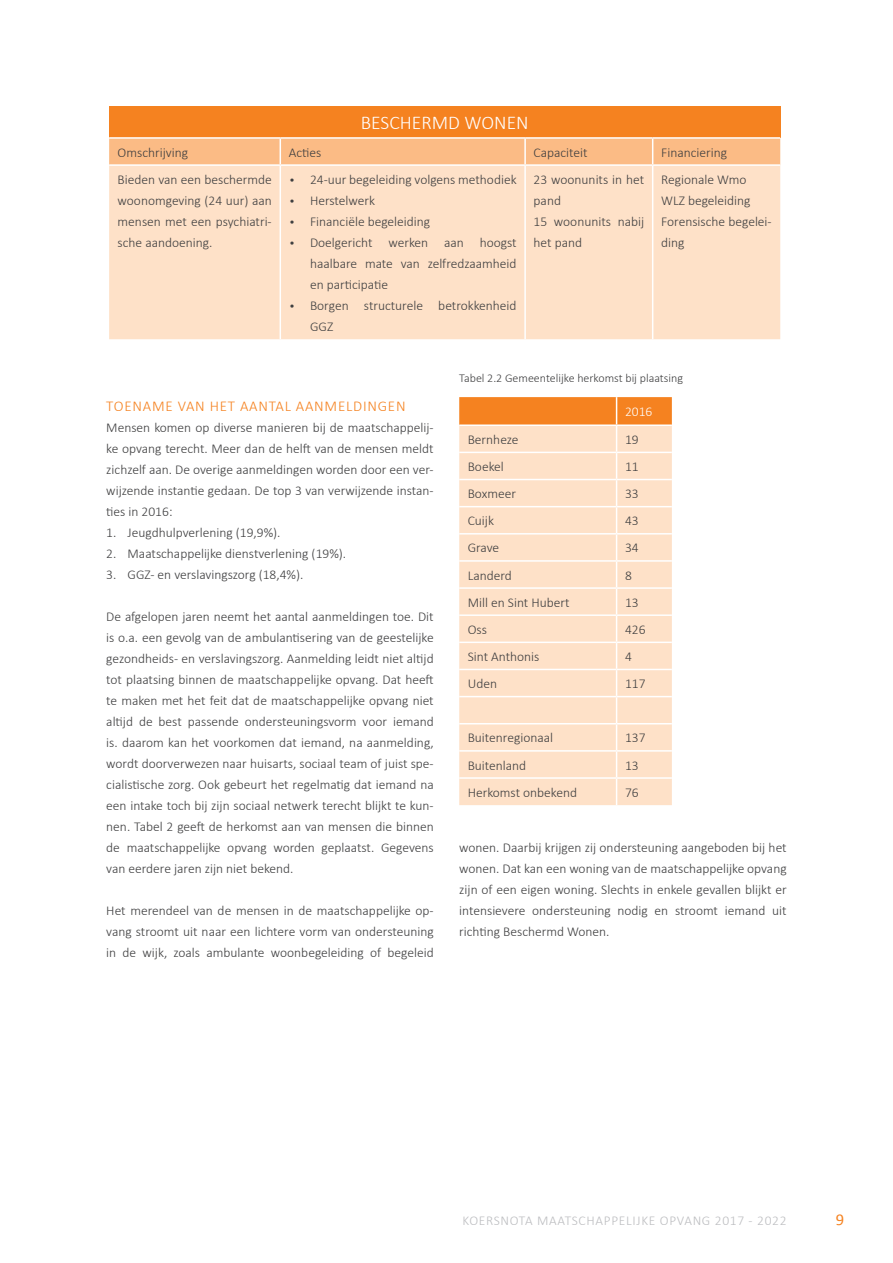
<style>
.page{position:relative;width:893px;height:1263px;background:#fff}
.page>*{position:absolute;margin:0;border:0;box-sizing:border-box;transform-origin:0 0}
.t1{font:300 19.5px "Calibri";color:#fff}
.t2{font:16.5px "Calibri";color:#f58220}
.t3{font:300 15px "Calibri";letter-spacing:.05em;color:#f58220}
.t4{font:300 13.5px/21px "Calibri";color:#3e3e3f;text-align:justify}
.t5{font:300 13.5px "Calibri";letter-spacing:.05em;color:#bcbdc0}
.t6{font:300 13.5px "Calibri";color:#fff}
.t7{font:300 12px "Calibri";color:#3e3e3f}
.s1{font-family:"The Mix Office";font-weight:400}
</style>
<div class="page">
<div style="left:109px;top:106px;width:671px;height:32px;background:#f58220"></div>
<div style="left:109px;top:166px;width:671px;height:173px;background:#fee1c8"></div>
<hr style="left:109px;top:137px;width:171px;height:2px;background:#fff">
<hr style="left:280px;top:137px;width:245px;height:2px;background:#fff">
<hr style="left:525px;top:137px;width:128px;height:2px;background:#fff">
<hr style="left:653px;top:137px;width:127px;height:2px;background:#fff">
<div style="left:109px;top:138px;width:671px;height:26px;background:#fbbb85"></div>
<hr style="left:280px;top:166px;width:1px;height:173px;background:#fff">
<hr style="left:524px;top:166px;width:2px;height:173px;background:#fff">
<hr style="left:652px;top:166px;width:1px;height:173px;background:#fff">
<svg style="left:459px;top:397px;width:213px;height:408px"></svg>
<h1 class="t1" style="left:361px;top:111px;width:169px">BESCHERMD WONEN</h1>
<p class="t4" style="left:118px;top:141px;width:72px">Omschrijving</p>
<p class="t4" style="left:289px;top:141px;width:34px">Acties</p>
<p class="t4" style="left:534px;top:141px;width:56px">Capaciteit</p>
<p class="t4" style="left:661px;top:141px;width:67px">Financiering</p>
<p class="t4" style="left:118px;top:168px;width:156px">Bieden van een beschermde woonomgeving (24 uur) aan mensen met een psychiatri&shy;sche aandoening.</p>
<p class="t4" style="left:289px;top:168px;width:229px"><span class="s1">•</span> 24-uur begeleiding volgens methodiek</p>
<p class="t4" style="left:534px;top:168px;width:112px;text-align:left">23 woonunits in het pand<br>15 woonunits nabij het pand</p>
<p class="t4" style="left:661px;top:168px;width:112px;text-align:left">Regionale Wmo<br>WLZ begeleiding<br>Forensische begelei&shy;ding</p>
<p class="t4" style="left:289px;top:189px;width:88px"><span class="s1">•</span> Herstelwerk</p>
<p class="t4" style="left:289px;top:210px;width:143px"><span class="s1">•</span> Financiële begeleiding</p>
<p class="t4" style="left:310px;top:231px;width:208px;text-indent:-21px"><span class="s1">•</span> Doelgericht werken aan hoogst haalbare mate van zelfredzaamheid en participatie</p>
<p class="t4" style="left:310px;top:294px;width:208px;text-indent:-21px"><span class="s1">•</span> Borgen structurele betrokkenheid<br>GGZ</p>
<p class="t3" style="left:106px;top:397px;width:301px">TOENAME VAN HET AANTAL AANMELDINGEN</p>
<p class="t4" style="left:106px;top:416px;width:329px">Mensen komen op diverse manieren bij de maatschappelij&shy;ke opvang terecht. Meer dan de helft van de mensen meldt zichzelf aan. De overige aanmeldingen worden door een ver&shy;wijzende instantie gedaan. De top 3 van verwijzende instan&shy;ties in 2016:</p>
<p class="t4" style="left:106px;top:521px;width:176px">1. Jeugdhulpverlening (19,9%).</p>
<p class="t4" style="left:106px;top:542px;width:241px">2. Maatschappelijke dienstverlening (19%).</p>
<p class="t4" style="left:106px;top:563px;width:199px">3. GGZ- en verslavingszorg (18,4%).</p>
<p class="t4" style="left:106px;top:605px;width:329px">De afgelopen jaren neemt het aantal aanmeldingen toe. Dit is o.a. een gevolg van de ambulantisering van de geestelijke gezondheids- en verslavingszorg. Aanmelding leidt niet altijd tot plaatsing binnen de maatschappelijke opvang. Dat heeft te maken met het feit dat de maatschappelijke opvang niet altijd de best passende ondersteuningsvorm voor iemand is. daarom kan het voorkomen dat iemand, na aanmelding, wordt doorverwezen naar huisarts, sociaal team of juist spe&shy;cialistische zorg. Ook gebeurt het regelmatig dat iemand na een intake toch bij zijn sociaal netwerk terecht blijkt te kun&shy;nen. Tabel 2 geeft de herkomst aan van mensen die binnen de maatschappelijke opvang worden geplaatst. Gegevens van eerdere jaren zijn niet bekend.</p>
<p class="t4" style="left:106px;top:899px;width:329px">Het merendeel van de mensen in de maatschappelijke op&shy;vang stroomt uit naar een lichtere vorm van ondersteuning in de wijk, zoals ambulante woonbegeleiding of begeleid</p>
<p class="t7" style="left:459px;top:370px;width:225px">Tabel 2.2 Gemeentelijke herkomst bij plaatsing</p>
<p class="t6" style="left:625px;top:403px;width:29px">2016</p>
<p class="t4" style="left:468px;top:428px;width:52px">Bernheze</p>
<p class="t4" style="left:625px;top:428px;width:15px">19</p>
<p class="t4" style="left:468px;top:455px;width:38px">Boekel</p>
<p class="t4" style="left:625px;top:455px;width:15px">11</p>
<p class="t4" style="left:468px;top:482px;width:50px">Boxmeer</p>
<p class="t4" style="left:625px;top:482px;width:15px">33</p>
<p class="t4" style="left:468px;top:510px;width:28px">Cuijk</p>
<p class="t4" style="left:625px;top:510px;width:15px">43</p>
<p class="t4" style="left:468px;top:537px;width:33px">Grave</p>
<p class="t4" style="left:625px;top:537px;width:15px">34</p>
<p class="t4" style="left:468px;top:564px;width:46px">Landerd</p>
<p class="t4" style="left:625px;top:564px;width:8px">8</p>
<p class="t4" style="left:468px;top:591px;width:103px">Mill en Sint Hubert</p>
<p class="t4" style="left:625px;top:591px;width:15px">13</p>
<p class="t4" style="left:468px;top:618px;width:21px">Oss</p>
<p class="t4" style="left:625px;top:618px;width:22px">426</p>
<p class="t4" style="left:468px;top:645px;width:73px">Sint Anthonis</p>
<p class="t4" style="left:625px;top:645px;width:8px">4</p>
<p class="t4" style="left:468px;top:672px;width:31px">Uden</p>
<p class="t4" style="left:625px;top:672px;width:22px">117</p>
<p class="t4" style="left:468px;top:727px;width:87px">Buitenregionaal</p>
<p class="t4" style="left:625px;top:727px;width:22px">137</p>
<p class="t4" style="left:468px;top:754px;width:60px">Buitenland</p>
<p class="t4" style="left:625px;top:754px;width:15px">13</p>
<p class="t4" style="left:468px;top:781px;width:111px">Herkomst onbekend</p>
<p class="t4" style="left:625px;top:781px;width:15px">76</p>
<p class="t4" style="left:459px;top:837px;width:329px">wonen. Daarbij krijgen zij ondersteuning aangeboden bij het wonen. Dat kan een woning van de maatschappelijke opvang zijn of een eigen woning. Slechts in enkele gevallen blijkt er intensievere ondersteuning nodig en stroomt iemand uit richting Beschermd Wonen.</p>
<p class="t5" style="left:462px;top:1212px;width:326px">KOERSNOTA MAATSCHAPPELIJKE OPVANG 2017 - 2022</p>
<p class="t2" style="left:836px;top:1209px;width:10px">9</p>
</div>
